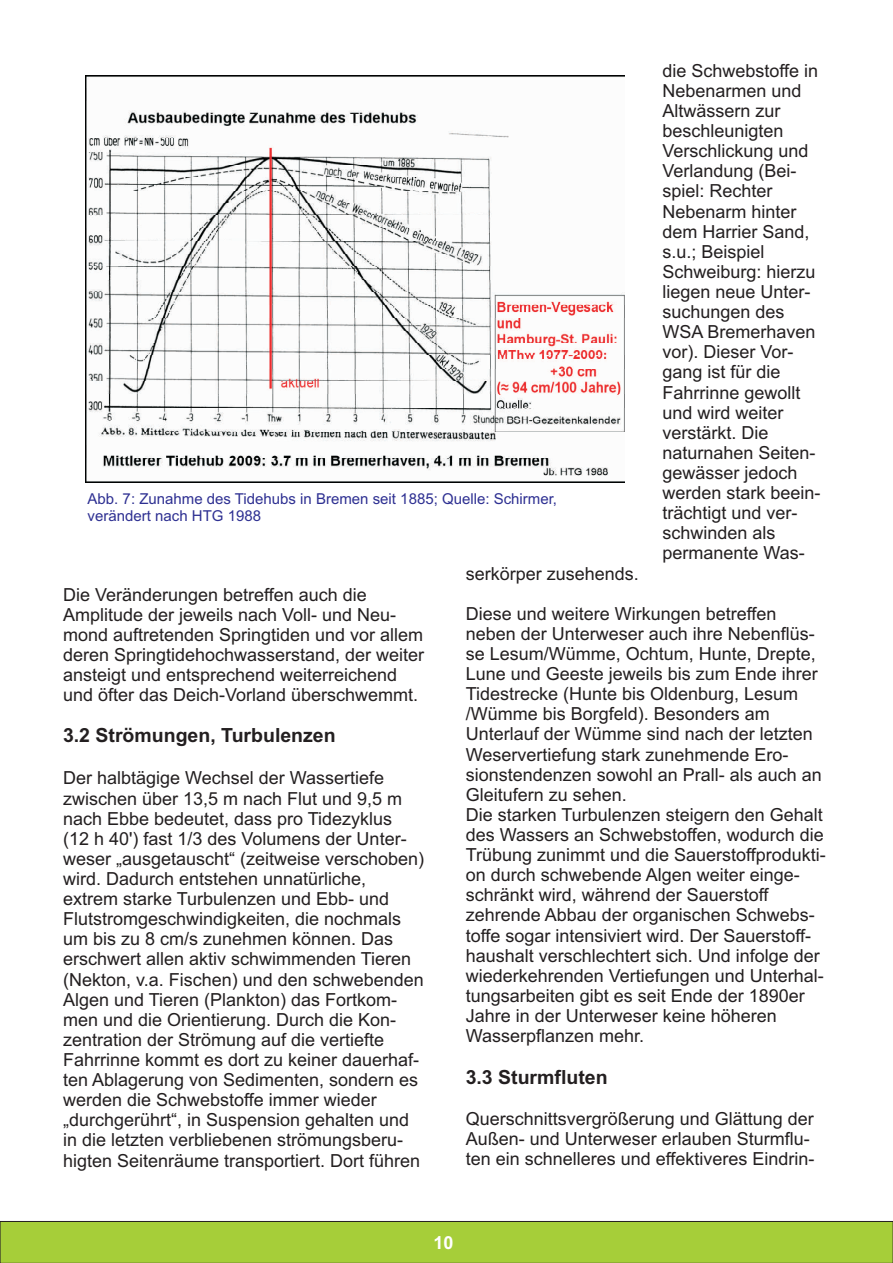
<style>
.page{position:relative;width:893px;height:1263px;background:#fff}
.page>*{position:absolute;margin:0;border:0;box-sizing:border-box;transform-origin:0 0}
.t1{font:700 19.5px "Arial";color:#231f20}
.t2{font:18px/20.1px "Arial";color:#231f20}
.t3{font:700 18px "Arial";color:#fff}
.t4{font:15px/16.8px "Arial";color:#2e3092}
</style>
<div class="page">
<div style="left:0;top:1221px;width:893px;height:42px;background:#a6ce39"></div>
<img style="left:85px;top:76px;width:540px;height:407px">
<p class="t4" style="left:88px;top:491px;width:471px">Abb. 7: Zunahme des Tidehubs in Bremen seit 1885; Quelle: Schirmer, verändert nach HTG 1988</p>
<p class="t2" style="left:662px;top:62px;width:160px">die Schwebstoffe in<br>Nebenarmen und<br>Altwässern zur beschleunigten<br>Verschlickung und<br>Verlandung (Bei&shy;spiel: Rechter<br>Nebenarm hinter dem Harrier Sand, s.u.; Beispiel<br>Schweiburg: hierzu liegen neue Unter&shy;suchungen des<br>WSA Bremerhaven vor). Dieser Vor&shy;gang ist für die<br>Fahrrinne gewollt und wird weiter verstärkt. Die naturnahen Seiten&shy;gewässer jedoch werden stark beein&shy;trächtigt und ver&shy;schwinden als permanente Was-</p>
<p class="t2" style="left:63px;top:586px;width:363px">Die Veränderungen betreffen auch die Amplitude der jeweils nach Voll- und Neu&shy;mond auftretenden Springtiden und vor allem deren Springtidehochwasserstand, der weiter ansteigt und entsprechend weiterreichend und öfter das Deich-Vorland überschwemmt.</p>
<p class="t1" style="left:63px;top:728px;width:274px">3.2 Strömungen, Turbulenzen</p>
<p class="t2" style="left:63px;top:770px;width:363px">Der halbtägige Wechsel der Wassertiefe zwischen über 13,5 m nach Flut und 9,5 m nach Ebbe bedeutet, dass pro Tidezyklus<br>(12 h 40') fast 1/3 des Volumens der Unter&shy;weser „ausgetauscht“ (zeitweise verschoben) wird. Dadurch entstehen unnatürliche, extrem starke Turbulenzen und Ebb- und Flutstromgeschwindigkeiten, die nochmals um bis zu 8 cm/s zunehmen können. Das erschwert allen aktiv schwimmenden Tieren (Nekton, v.a. Fischen) und den schwebenden Algen und Tieren (Plankton) das Fortkom&shy;men und die Orientierung. Durch die Kon&shy;zentration der Strömung auf die vertiefte Fahrrinne kommt es dort zu keiner dauerhaf&shy;ten Ablagerung von Sedimenten, sondern es werden die Schwebstoffe immer wieder „durchgerührt“, in Suspension gehalten und in die letzten verbliebenen strömungsberu&shy;higten Seitenräume transportiert. Dort führen</p>
<p class="t2" style="left:466px;top:565px;width:175px">serkörper zusehends.</p>
<p class="t2" style="left:466px;top:605px;width:362px">Diese und weitere Wirkungen betreffen neben der Unterweser auch ihre Nebenflüs&shy;se Lesum/Wümme, Ochtum, Hunte, Drepte, Lune und Geeste jeweils bis zum Ende ihrer Tidestrecke (Hunte bis Oldenburg, Lesum /Wümme bis Borgfeld). Besonders am Unterlauf der Wümme sind nach der letzten Weservertiefung stark zunehmende Ero&shy;sionstendenzen sowohl an Prall- als auch an Gleitufern zu sehen.<br>Die starken Turbulenzen steigern den Gehalt des Wassers an Schwebstoffen, wodurch die Trübung zunimmt und die Sauerstoffprodukti&shy;on durch schwebende Algen weiter einge&shy;schränkt wird, während der Sauerstoff zehrende Abbau der organischen Schwebs&shy;toffe sogar intensiviert wird. Der Sauerstoff&shy;haushalt verschlechtert sich. Und infolge der wiederkehrenden Vertiefungen und Unterhal&shy;tungsarbeiten gibt es seit Ende der 1890er Jahre in der Unterweser keine höheren Wasserpflanzen mehr.</p>
<p class="t1" style="left:466px;top:1070px;width:143px">3.3 Sturmfluten</p>
<p class="t2" style="left:466px;top:1110px;width:350px">Querschnittsvergrößerung und Glättung der<br>Außen- und Unterweser erlauben Sturmflu&shy;ten ein schnelleres und effektiveres Eindrin-</p>
<p class="t3" style="left:434px;top:1236px;width:22px">10</p>
</div>
